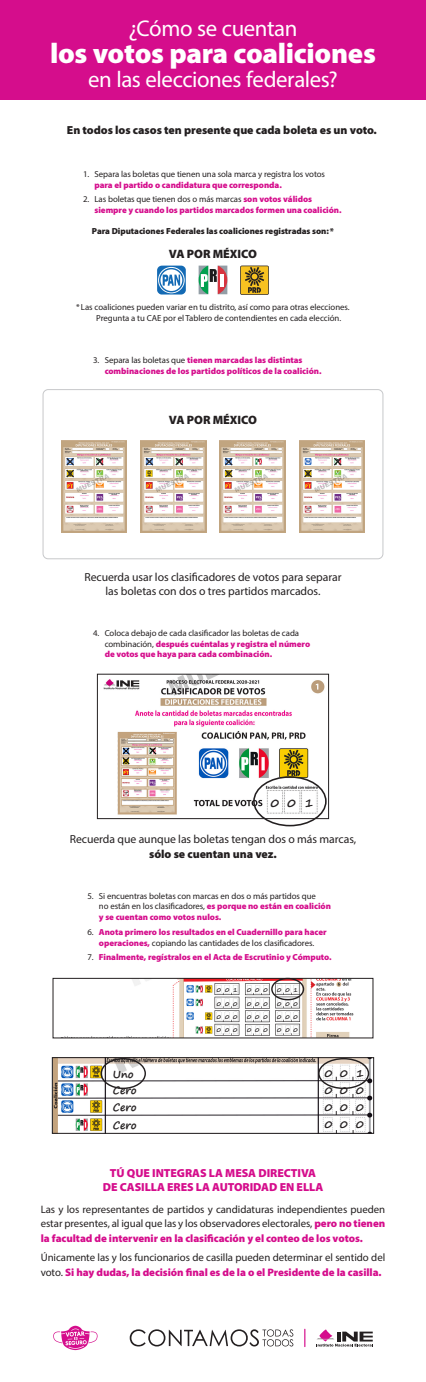
<style>
.page{position:relative;width:426px;height:1382px;background:#fff}
.page>*{position:absolute;margin:0;border:0;box-sizing:border-box;transform-origin:0 0}
.t1{font:900 28.5px "Myriad Pro";letter-spacing:-.01em;color:#fff}
.t2{font:22.8px "Myriad Pro";letter-spacing:-.015em;color:#fff}
.t3{font:900 12.15px "Myriad Pro";letter-spacing:-.005em;color:#231f20}
.t4{font:11.7px/14.4px "Myriad Pro";letter-spacing:-.005em;color:#231f20;text-align:center}
.t5{font:900 11.7px/14.4px "Myriad Pro";letter-spacing:-.005em;color:#d50d8c;text-align:center}
.t6{font:900 11.7px "Myriad Pro";letter-spacing:-.005em;color:#231f20}
.t7{font:700 11.32px "Segoe Print";color:#231f20}
.t8{font:10.8px/14.4px "Myriad Pro";letter-spacing:-.005em;color:#231f20;text-align:justify}
.t9{font:700 10.43px "Segoe Print";color:#231f20}
.t10{font:900 8.77px/10.8px "Myriad Pro";letter-spacing:-.005em;color:#d50d8c}
.t11{font:8.77px/10.8px "Myriad Pro";letter-spacing:-.005em;color:#231f20}
.t12{font:900 8.77px "Myriad Pro";letter-spacing:-.005em;color:#231f20}
.t13{font:700 5.85px "Segoe Print";color:#231f20}
.s1{font-weight:900;color:#d50d8c}
.s2{font-weight:400;color:#231f20}
.s3{font-weight:900}
</style>
<div class="page">
<div style="left:0;top:0;width:425px;height:100px;background:#d50d8c"></div>
<img style="left:132px;top:980px;width:222px;height:56px">
<div style="left:53px;top:978px;width:319px;height:60px;border:1px solid #231f20"></div>
<img style="left:54px;top:1059px;width:317px;height:72px">
<div style="left:52px;top:1057px;width:321px;height:76px;border:1px solid #231f20"></div>
<div style="left:100px;top:1058px;width:46px;height:31px;border:1px solid #231f20;border-radius:50%"></div>
<div style="left:318px;top:1058px;width:51px;height:31px;border:1px solid #231f20;border-radius:50%"></div>
<div style="left:271px;top:978px;width:33px;height:22px;border:1px solid #231f20;border-radius:50%"></div>
<svg style="left:157px;top:266px;width:29px;height:29px"></svg>
<svg style="left:198px;top:266px;width:29px;height:28px"></svg>
<svg style="left:240px;top:266px;width:28px;height:29px"></svg>
<div style="left:43px;top:389px;width:340px;height:170px;border:1px solid #c7c8ca;border-radius:5px"></div>
<img style="left:219px;top:440px;width:66px;height:93px">
<img style="left:299px;top:440px;width:65px;height:93px">
<svg style="left:302px;top:468px;width:11px;height:11px"></svg>
<svg style="left:223px;top:456px;width:11px;height:23px"></svg>
<img style="left:61px;top:440px;width:66px;height:93px">
<svg style="left:65px;top:456px;width:10px;height:23px"></svg>
<svg style="left:94px;top:456px;width:11px;height:11px"></svg>
<svg style="left:332px;top:456px;width:10px;height:11px"></svg>
<img style="left:140px;top:440px;width:66px;height:93px">
<svg style="left:144px;top:456px;width:10px;height:11px"></svg>
<svg style="left:174px;top:456px;width:10px;height:11px"></svg>
<img style="left:103px;top:676px;width:223px;height:141px">
<div style="left:97px;top:674px;width:231px;height:145px;border:1px solid #231f20"></div>
<div style="left:253px;top:776px;width:73px;height:50px;border:2px solid #231f20;border-radius:50%"></div>
<svg style="left:316px;top:1329px;width:56px;height:17px"></svg>
<svg style="left:304px;top:1329px;width:1px;height:18px"></svg>
<svg style="left:129px;top:1329px;width:164px;height:17px"></svg>
<svg style="left:53px;top:1326px;width:44px;height:24px"></svg>
<p class="t2" style="left:128px;top:14px;width:170px">¿Cómo se cuentan</p>
<p class="t1" style="left:50px;top:34px;width:327px">los votos para coaliciones</p>
<p class="t2" style="left:88px;top:65px;width:251px">en las elecciones federales?</p>
<p class="t6" style="left:67px;top:123px;width:311px">En todos los casos ten presente que cada boleta es un voto.</p>
<p class="t11" style="left:94px;top:168px;width:232px;text-indent:-11px">1. Separa las boletas que tienen una sola marca y registra los votos <span class="s1">para el partido o candidatura que corresponda.</span></p>
<p class="t10" style="left:94px;top:193px;width:248px;text-indent:-11px"><span class="s2">2. Las boletas que tienen dos o más marcas</span> son votos válidos siempre y cuando los partidos marcados formen una coalición.</p>
<p class="t12" style="left:92px;top:225px;width:243px">Para Diputaciones Federales las coaliciones registradas son:*</p>
<p class="t3" style="left:169px;top:246px;width:89px">VA POR MÉXICO</p>
<p class="t11" style="left:96px;top:302px;width:254px;text-indent:-20px">*Las coaliciones pueden variar en tu distrito, así como para otras elecciones.<br>Pregunta a tu CAE por el Tablero de contendientes en cada elección.</p>
<p class="t10" style="left:104px;top:354px;width:218px;text-indent:-11px"><span class="s2">3. Separa las boletas que</span> tienen marcadas las distintas combinaciones de los partidos políticos de la coalición.</p>
<p class="t3" style="left:169px;top:412px;width:89px">VA POR MÉXICO</p>
<p class="t4" style="left:84px;top:569px;width:258px">Recuerda usar los clasificadores de votos para separar las boletas con dos o tres partidos marcados.</p>
<p class="t10" style="left:104px;top:627px;width:207px;text-indent:-11px"><span class="s2">4. Coloca debajo de cada clasificador las boletas de cada combinación,</span> después cuéntalas y registra el número de votos que haya para cada combinación.</p>
<p class="t7" style="left:270px;top:792px;width:10px">0</p>
<p class="t7" style="left:287px;top:792px;width:10px">0</p>
<p class="t7" style="left:304px;top:792px;width:10px">1</p>
<p class="t4" style="left:70px;top:832px;width:287px">Recuerda que aunque las boletas tengan dos o más marcas, <span class="s3">sólo se cuentan una vez.</span></p>
<p class="t11" style="left:99px;top:890px;width:233px;text-indent:-11px">5. Si encuentras boletas con marcas en dos o más partidos que<br>no están en los clasificadores, <span class="s1">es porque no están en coalición y se cuentan como votos nulos.</span></p>
<p class="t10" style="left:87px;top:926px;width:240px;text-align:center"><span class="s2">6.</span> Anota primero los resultados en el Cuadernillo para hacer operaciones, <span class="s2">copiando las cantidades de los clasificadores.</span></p>
<p class="t10" style="left:87px;top:951px;width:245px"><span class="s2">7.</span> Finalmente, regístralos en el Acta de Escrutinio y Cómputo.</p>
<p class="t9" style="left:113px;top:1064px;width:22px">Uno</p>
<p class="t9" style="left:113px;top:1081px;width:25px">Cero</p>
<p class="t9" style="left:113px;top:1115px;width:25px">Cero</p>
<p class="t9" style="left:113px;top:1098px;width:25px">Cero</p>
<p class="t13" style="left:233px;top:985px;width:6px">1</p>
<p class="t13" style="left:233px;top:998px;width:6px">0</p>
<p class="t13" style="left:233px;top:1025px;width:6px">0</p>
<p class="t13" style="left:216px;top:985px;width:6px">0</p>
<p class="t13" style="left:216px;top:998px;width:6px">0</p>
<p class="t13" style="left:216px;top:1025px;width:6px">0</p>
<p class="t13" style="left:225px;top:985px;width:6px">0</p>
<p class="t13" style="left:225px;top:998px;width:6px">0</p>
<p class="t13" style="left:225px;top:1025px;width:6px">0</p>
<p class="t13" style="left:216px;top:1011px;width:6px">0</p>
<p class="t13" style="left:225px;top:1011px;width:6px">0</p>
<p class="t13" style="left:233px;top:1011px;width:6px">0</p>
<p class="t13" style="left:247px;top:985px;width:6px">0</p>
<p class="t13" style="left:247px;top:998px;width:6px">0</p>
<p class="t13" style="left:247px;top:1025px;width:6px">0</p>
<p class="t13" style="left:255px;top:985px;width:6px">0</p>
<p class="t13" style="left:255px;top:998px;width:6px">0</p>
<p class="t13" style="left:255px;top:1025px;width:6px">0</p>
<p class="t13" style="left:263px;top:985px;width:6px">0</p>
<p class="t13" style="left:263px;top:998px;width:6px">0</p>
<p class="t13" style="left:263px;top:1025px;width:6px">0</p>
<p class="t13" style="left:247px;top:1011px;width:6px">0</p>
<p class="t13" style="left:255px;top:1011px;width:6px">0</p>
<p class="t13" style="left:263px;top:1011px;width:6px">0</p>
<p class="t13" style="left:293px;top:985px;width:6px">1</p>
<p class="t13" style="left:293px;top:998px;width:6px">0</p>
<p class="t13" style="left:293px;top:1025px;width:6px">0</p>
<p class="t13" style="left:277px;top:985px;width:6px">0</p>
<p class="t13" style="left:277px;top:998px;width:6px">0</p>
<p class="t13" style="left:277px;top:1025px;width:6px">0</p>
<p class="t13" style="left:285px;top:985px;width:6px">0</p>
<p class="t13" style="left:285px;top:998px;width:6px">0</p>
<p class="t13" style="left:285px;top:1025px;width:6px">0</p>
<p class="t13" style="left:277px;top:1011px;width:6px">0</p>
<p class="t13" style="left:285px;top:1011px;width:6px">0</p>
<p class="t13" style="left:293px;top:1011px;width:6px">0</p>
<p class="t9" style="left:324px;top:1064px;width:9px">0</p>
<p class="t9" style="left:324px;top:1081px;width:9px">0</p>
<p class="t9" style="left:324px;top:1115px;width:9px">0</p>
<p class="t9" style="left:324px;top:1098px;width:9px">0</p>
<p class="t9" style="left:340px;top:1064px;width:9px">0</p>
<p class="t9" style="left:340px;top:1081px;width:9px">0</p>
<p class="t9" style="left:340px;top:1115px;width:9px">0</p>
<p class="t9" style="left:340px;top:1098px;width:9px">0</p>
<p class="t9" style="left:355px;top:1064px;width:9px">1</p>
<p class="t9" style="left:355px;top:1081px;width:9px">0</p>
<p class="t9" style="left:355px;top:1115px;width:9px">0</p>
<p class="t9" style="left:355px;top:1098px;width:9px">0</p>
<p class="t5" style="left:103px;top:1165px;width:222px">TÚ QUE INTEGRAS LA MESA DIRECTIVA<br>DE CASILLA ERES LA AUTORIDAD EN ELLA</p>
<p class="t8" style="left:41px;top:1202px;width:345px">Las y los representantes de partidos y candidaturas independientes pueden estar presentes, al igual que las y los observadores electorales, <span class="s1">pero no tienen la facultad de intervenir en la clasificación y el conteo de los votos.</span></p>
<p class="t8" style="left:41px;top:1250px;width:345px">Únicamente las y los funcionarios de casilla pueden determinar el sentido del voto. <span class="s1">Si hay dudas, la decisión final es de la o el Presidente de la casilla.</span></p>
</div>
